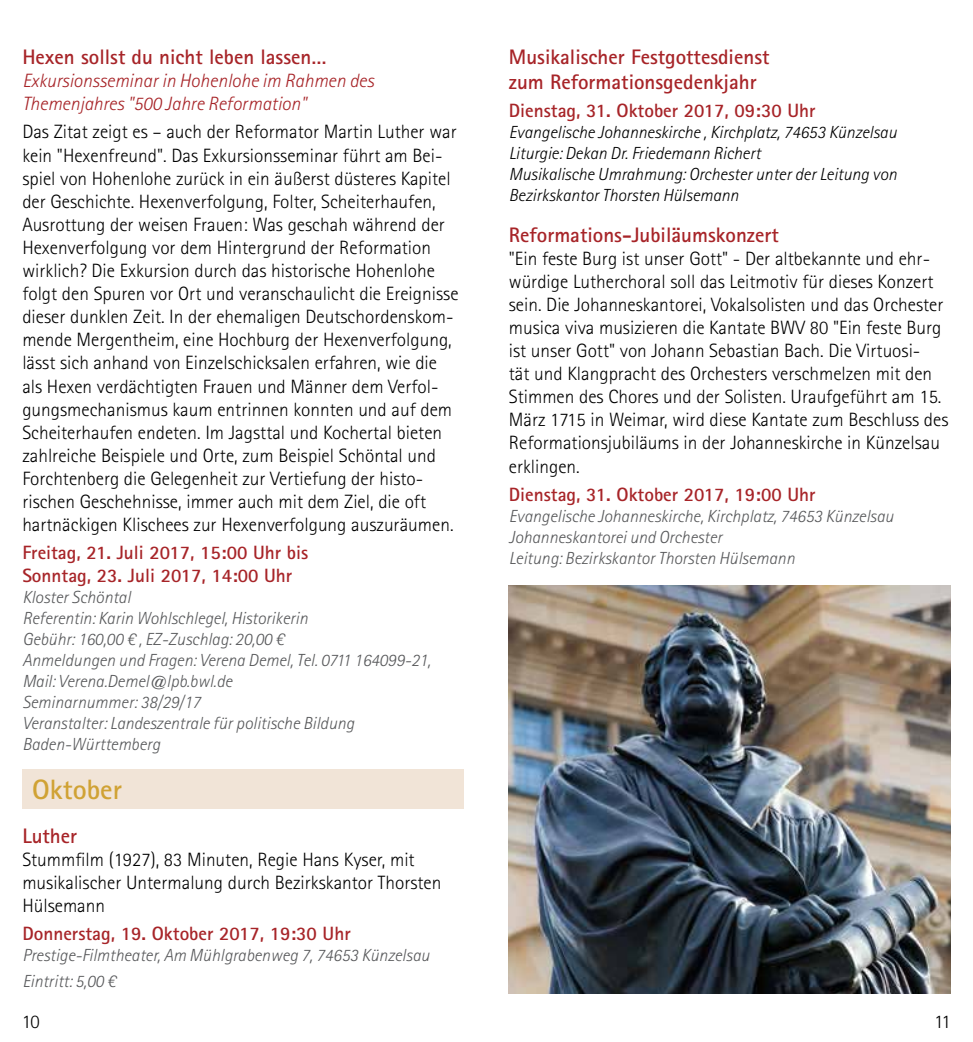
<style>
.page{position:relative;width:973px;height:1042px;background:#fff}
.page>*{position:absolute;margin:0;border:0;box-sizing:border-box;transform-origin:0 0}
.t1{font:700 28px "Rotis Sans Serif Std";color:#d0a234}
.t2{font:700 21px/25.2px "Rotis Sans Serif Std";color:#a72428}
.t3{font:300 19.25px/23.1px "Rotis Sans Serif Std";color:#000}
.t4{font:700 19.25px/23.1px "Rotis Sans Serif Std";color:#a72428}
.t5{font:italic 300 19.25px/23.1px "Rotis Sans Serif Std";color:#a72428}
.t6{font:italic 300 17.5px/21px "Rotis Sans Serif Std";color:#58595b}
.t7{font:italic 300 17.5px/21px "Rotis Sans Serif Std";color:#000}
</style>
<div class="page">
<div style="left:22px;top:769px;width:442px;height:40px;background:#f1e4d7"></div>
<img style="left:508px;top:585px;width:442px;height:408px">
<p class="t2" style="left:22px;top:44px;width:306px">Hexen sollst du nicht leben lassen…</p>
<p class="t5" style="left:22px;top:69px;width:353px">Exkursionsseminar in Hohenlohe im Rahmen des<br>Themenjahres "500 Jahre Reformation"</p>
<p class="t3" style="left:22px;top:120px;width:437px">Das Zitat zeigt es – auch der Reformator Martin Luther war kein "Hexenfreund". Das Exkursionsseminar führt am Bei&shy;spiel von Hohenlohe zurück in ein äußerst düsteres Kapitel der Geschichte. Hexenverfolgung, Folter, Scheiterhaufen, Ausrottung der weisen Frauen: Was geschah während der Hexenverfolgung vor dem Hintergrund der Reformation wirklich? Die Exkursion durch das historische Hohenlohe folgt den Spuren vor Ort und veranschaulicht die Ereignisse dieser dunklen Zeit. In der ehemaligen Deutschordenskom&shy;mende Mergentheim, eine Hochburg der Hexenverfolgung, lässt sich anhand von Einzelschicksalen erfahren, wie die als Hexen verdächtigten Frauen und Männer dem Verfol&shy;gungsmechanismus kaum entrinnen konnten und auf dem Scheiterhaufen endeten. Im Jagsttal und Kochertal bieten zahlreiche Beispiele und Orte, zum Beispiel Schöntal und Forchtenberg die Gelegenheit zur Vertiefung der histo&shy;rischen Geschehnisse, immer auch mit dem Ziel, die oft hartnäckigen Klischees zur Hexenverfolgung auszuräumen.</p>
<p class="t4" style="left:22px;top:541px;width:287px">Freitag, 21. Juli 2017, 15:00 Uhr bis<br>Sonntag, 23. Juli 2017, 14:00 Uhr</p>
<p class="t6" style="left:22px;top:587px;width:410px">Kloster Schöntal<br>Referentin: Karin Wohlschlegel, Historikerin<br>Gebühr: 160,00 € , EZ-Zuschlag: 20,00 €<br>Anmeldungen und Fragen: Verena Demel, Tel. 0711 164099-21, Mail: Verena.Demel@lpb.bwl.de<br>Seminarnummer: 38/29/17<br>Veranstalter: Landeszentrale für politische Bildung Baden-Württemberg</p>
<h1 class="t1" style="left:32px;top:772px;width:91px">Oktober</h1>
<p class="t2" style="left:22px;top:823px;width:56px">Luther</p>
<p class="t3" style="left:22px;top:848px;width:420px">Stummfilm (1927), 83 Minuten, Regie Hans Kyser, mit musikalischer Untermalung durch Bezirkskantor Thorsten<br>Hülsemann</p>
<p class="t4" style="left:22px;top:922px;width:330px">Donnerstag, 19. Oktober 2017, 19:30 Uhr</p>
<p class="t6" style="left:22px;top:943px;width:408px;line-height:25.2px">Prestige-Filmtheater, Am Mühlgrabenweg 7, 74653 Künzelsau<br>Eintritt: 5,00 €</p>
<p class="t2" style="left:508px;top:44px;width:262px">Musikalischer Festgottesdienst zum Reformationsgedenkjahr</p>
<p class="t4" style="left:508px;top:99px;width:308px">Dienstag, 31. Oktober 2017, 09:30 Uhr</p>
<p class="t7" style="left:508px;top:122px;width:389px">Evangelische Johanneskirche , Kirchplatz, 74653 Künzelsau Liturgie: Dekan Dr. Friedemann Richert<br>Musikalische Umrahmung: Orchester unter der Leitung von Bezirkskantor Thorsten Hülsemann</p>
<p class="t2" style="left:508px;top:221px;width:271px">Reformations-Jubiläumskonzert</p>
<p class="t3" style="left:508px;top:247px;width:441px">"Ein feste Burg ist unser Gott" - Der altbekannte und ehr&shy;würdige Lutherchoral soll das Leitmotiv für dieses Konzert sein. Die Johanneskantorei, Vokalsolisten und das Orchester musica viva musizieren die Kantate BWV 80 "Ein feste Burg ist unser Gott" von Johann Sebastian Bach. Die Virtuosi-<br>tät und Klangpracht des Orchesters verschmelzen mit den Stimmen des Chores und der Solisten. Uraufgeführt am 15.<br>März 1715 in Weimar, wird diese Kantate zum Beschluss des Reformationsjubiläums in der Johanneskirche in Künzelsau erklingen.</p>
<p class="t4" style="left:508px;top:482px;width:308px">Dienstag, 31. Oktober 2017, 19:00 Uhr</p>
<p class="t6" style="left:508px;top:505px;width:386px">Evangelische Johanneskirche, Kirchplatz, 74653 Künzelsau<br>Johanneskantorei und Orchester<br>Leitung: Bezirkskantor Thorsten Hülsemann</p>
<p class="t3" style="left:22px;top:1010px;width:19px">10</p>
<p class="t3" style="left:934px;top:1010px;width:18px">11</p>
</div>
